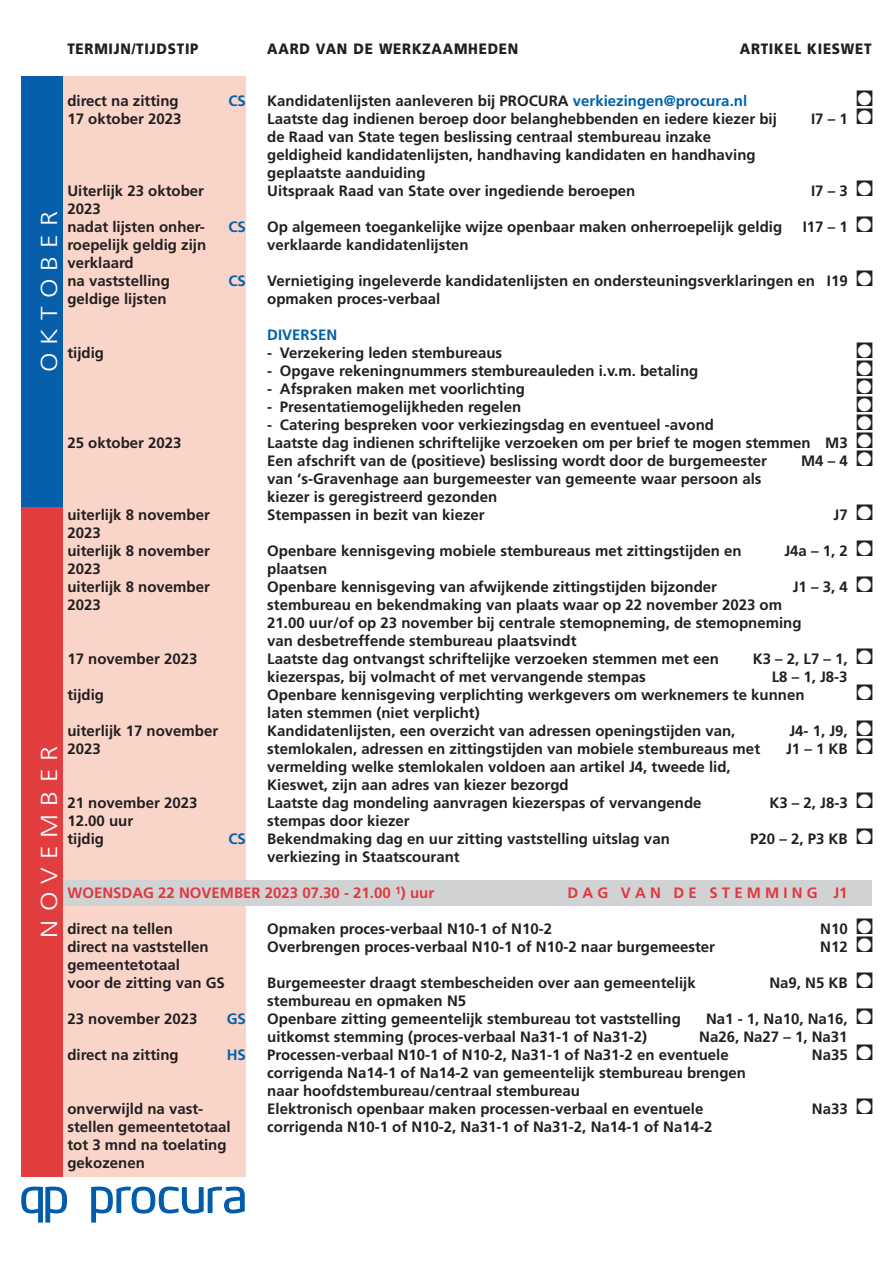
<style>
.page{position:relative;width:893px;height:1263px;background:#fff}
.page>*{position:absolute;margin:0;border:0;box-sizing:border-box;transform-origin:0 0}
.Normaal{font:300 23.1px "Frutiger";letter-spacing:.3em;color:#fff;scale:1.17 1}
.t1{font:700 15px "Frutiger";color:#231f20}
.t2{font:700 15px "Frutiger";color:#e1373d}
.Normaal-2{font:900 15px "Frutiger";letter-spacing:.055em;color:#231f20;scale:.9 1}
.t3{font:700 15px "Frutiger";color:#0161aa}
.s1{color:#0161aa}
.s2{color:#fff}
</style>
<div class="page">
<div style="left:63px;top:77px;width:182px;height:1100px;background:#f9d4c8"></div>
<div style="left:21px;top:77px;width:42px;height:430px;background:#075fac"></div>
<div style="left:60px;top:880px;width:812px;height:26px;background:#d1d2d4"></div>
<div style="left:21px;top:507px;width:42px;height:670px;background:#e23e40"></div>
<svg style="left:21px;top:1186px;width:46px;height:36px"></svg>
<svg style="left:91px;top:1186px;width:154px;height:36px"></svg>
<p class="Normaal-2" style="left:67px;top:40px;width:147px">TERMIJN/TIJDSTIP</p>
<p class="Normaal-2" style="left:267px;top:40px;width:281px">AARD VAN DE WERKZAAMHEDEN</p>
<p class="Normaal-2" style="left:740px;top:40px;width:148px">ARTIKEL KIESWET</p>
<p class="Normaal" style="left:36px;top:372px;width:139px;rotate:-90deg">OKTOBER</p>
<p class="Normaal" style="left:36px;top:937px;width:165px;rotate:-90deg">NOVEMBER</p>
<p class="t1" style="left:67px;top:92px;width:113px">direct na zitting</p>
<p class="t3" style="left:228px;top:92px;width:19px">CS</p>
<p class="t1" style="left:267px;top:92px;width:481px">Kandidatenlijsten aanleveren bij PROCURA <span class="s1">verkiezingen@procura.nl</span></p>
<p class="t1" style="left:67px;top:110px;width:116px">17 oktober 2023</p>
<p class="t1" style="left:267px;top:110px;width:511px">Laatste dag indienen beroep door belanghebbenden en iedere kiezer bij</p>
<p class="t1" style="left:811px;top:110px;width:64px">I 7 – 1 ■<span class="s2">●</span></p>
<p class="t1" style="left:267px;top:128px;width:446px">de Raad van State tegen beslissing centraal stembureau inzake</p>
<p class="t1" style="left:267px;top:146px;width:490px">geldigheid kandidatenlijsten, handhaving kandidaten en handhaving</p>
<p class="t1" style="left:267px;top:164px;width:160px">geplaatste aanduiding</p>
<p class="t1" style="left:67px;top:182px;width:138px">Uiterlijk 23 oktober</p>
<p class="t1" style="left:267px;top:182px;width:370px">Uitspraak Raad van State over ingediende beroepen</p>
<p class="t1" style="left:811px;top:182px;width:64px">I 7 – 3 ■<span class="s2">●</span></p>
<p class="t1" style="left:67px;top:200px;width:35px">2023</p>
<p class="t1" style="left:67px;top:218px;width:139px">nadat lijsten onher-</p>
<p class="t3" style="left:228px;top:218px;width:19px">CS</p>
<p class="t1" style="left:267px;top:218px;width:516px">Op algemeen toegankelijke wijze openbaar maken onherroepelijk geldig</p>
<p class="t1" style="left:803px;top:218px;width:72px">I17 – 1 ■<span class="s2">●</span></p>
<p class="t1" style="left:67px;top:236px;width:140px">roepelijk geldig zijn</p>
<p class="t1" style="left:267px;top:236px;width:203px">verklaarde kandidatenlijsten</p>
<p class="t1" style="left:67px;top:254px;width:68px">verklaard</p>
<p class="t1" style="left:67px;top:272px;width:104px">na vaststelling</p>
<p class="t3" style="left:228px;top:272px;width:19px">CS</p>
<p class="t1" style="left:267px;top:272px;width:607px">Vernietiging ingeleverde kandidatenlijsten en ondersteuningsverklaringen en I19 ■<span class="s2">●</span></p>
<p class="t1" style="left:67px;top:290px;width:101px">geldige lijsten</p>
<p class="t1" style="left:267px;top:290px;width:175px">opmaken proces-verbaal</p>
<p class="t3" style="left:267px;top:326px;width:72px">DIVERSEN</p>
<p class="t1" style="left:67px;top:344px;width:38px">tijdig</p>
<p class="t1" style="left:267px;top:344px;width:237px">- Verzekering leden stembureaus</p>
<p class="t1" style="left:267px;top:362px;width:433px">- Opgave rekeningnummers stembureauleden i.v.m. betaling</p>
<p class="t1" style="left:267px;top:380px;width:259px">- Afspraken maken met voorlichting</p>
<p class="t1" style="left:267px;top:398px;width:255px">- Presentatiemogelijkheden regelen</p>
<p class="t1" style="left:267px;top:416px;width:448px">- Catering bespreken voor verkiezingsdag en eventueel -avond</p>
<p class="t1" style="left:67px;top:434px;width:116px">25 oktober 2023</p>
<p class="t1" style="left:267px;top:434px;width:607px">Laatste dag indienen schriftelijke verzoeken om per brief te mogen stemmen M3 ■<span class="s2">●</span></p>
<p class="t1" style="left:267px;top:452px;width:501px">Een afschrift van de (positieve) beslissing wordt door de burgemeester</p>
<p class="t1" style="left:801px;top:452px;width:74px">M 4 – 4 ■<span class="s2">●</span></p>
<p class="t1" style="left:267px;top:470px;width:496px">van ‘s-Gravenhage aan burgemeester van gemeente waar persoon als</p>
<p class="t1" style="left:267px;top:488px;width:232px">kiezer is geregistreerd gezonden</p>
<p class="t1" style="left:67px;top:506px;width:144px">uiterlijk 8 november</p>
<p class="t1" style="left:267px;top:506px;width:219px">Stempassen in bezit van kiezer</p>
<p class="t1" style="left:834px;top:506px;width:41px">J 7 ■<span class="s2">●</span></p>
<p class="t1" style="left:67px;top:524px;width:35px">2023</p>
<p class="t1" style="left:67px;top:542px;width:144px">uiterlijk 8 november</p>
<p class="t1" style="left:267px;top:542px;width:476px">Openbare kennisgeving mobiele stembureaus met zittingstijden en</p>
<p class="t1" style="left:784px;top:542px;width:90px">J4a – 1, 2 ■<span class="s2">●</span></p>
<p class="t1" style="left:67px;top:560px;width:35px">2023</p>
<p class="t1" style="left:267px;top:560px;width:62px">plaatsen</p>
<p class="t1" style="left:67px;top:578px;width:144px">uiterlijk 8 november</p>
<p class="t1" style="left:267px;top:578px;width:451px">Openbare kennisgeving van afwijkende zittingstijden bijzonder</p>
<p class="t1" style="left:793px;top:578px;width:82px">J1 – 3, 4 ■<span class="s2">●</span></p>
<p class="t1" style="left:67px;top:596px;width:35px">2023</p>
<p class="t1" style="left:267px;top:596px;width:516px">stembureau en bekendmaking van plaats waar op 22 november 2023 om</p>
<p class="t1" style="left:267px;top:614px;width:536px">21.00 uur/of op 23 november bij centrale stemopneming, de stemopneming</p>
<p class="t1" style="left:267px;top:632px;width:311px">van desbetreffende stembureau plaatsvindt</p>
<p class="t1" style="left:67px;top:650px;width:132px">17 november 2023</p>
<p class="t1" style="left:267px;top:650px;width:453px">Laatste dag ontvangst schriftelijke verzoeken stemmen met een</p>
<p class="t1" style="left:753px;top:650px;width:122px">K3 – 2, L7 – 1, ■<span class="s2">●</span></p>
<p class="t1" style="left:267px;top:668px;width:380px">kiezerspas, bij volmacht of met vervangende stempas</p>
<p class="t1" style="left:772px;top:668px;width:77px">L8 – 1, J8-3</p>
<p class="t1" style="left:67px;top:686px;width:38px">tijdig</p>
<p class="t1" style="left:267px;top:686px;width:539px">Openbare kennisgeving verplichting werkgevers om werknemers te kunnen</p>
<p class="t1" style="left:267px;top:704px;width:214px">laten stemmen (niet verplicht)</p>
<p class="t1" style="left:67px;top:722px;width:152px">uiterlijk 17 november</p>
<p class="t1" style="left:267px;top:722px;width:470px">Kandidatenlijsten, een overzicht van adressen openingstijden van,</p>
<p class="t1" style="left:789px;top:722px;width:85px">J4- 1, J9, ■<span class="s2">●</span></p>
<p class="t1" style="left:67px;top:740px;width:35px">2023</p>
<p class="t1" style="left:267px;top:740px;width:494px">stemlokalen, adressen en zittingstijden van mobiele stembureaus met</p>
<p class="t1" style="left:786px;top:740px;width:89px">J1 – 1 KB ■<span class="s2">●</span></p>
<p class="t1" style="left:267px;top:758px;width:465px">vermelding welke stemlokalen voldoen aan artikel J4, tweede lid,</p>
<p class="t1" style="left:267px;top:776px;width:303px">Kieswet, zijn aan adres van kiezer bezorgd</p>
<p class="t1" style="left:67px;top:794px;width:132px">21 november 2023</p>
<p class="t1" style="left:267px;top:794px;width:436px">Laatste dag mondeling aanvragen kiezerspas of vervangende</p>
<p class="t1" style="left:769px;top:794px;width:105px">K3 – 2, J8-3 ■<span class="s2">●</span></p>
<p class="t1" style="left:67px;top:812px;width:67px">12.00 uur</p>
<p class="t1" style="left:267px;top:812px;width:144px">stempas door kiezer</p>
<p class="t1" style="left:67px;top:830px;width:38px">tijdig</p>
<p class="t3" style="left:228px;top:830px;width:19px">CS</p>
<p class="t1" style="left:267px;top:830px;width:404px">Bekendmaking dag en uur zitting vaststelling uitslag van</p>
<p class="t1" style="left:750px;top:830px;width:125px">P20 – 2, P3 KB ■<span class="s2">●</span></p>
<p class="t1" style="left:267px;top:848px;width:194px">verkiezing in Staatscourant</p>
<p class="t2" style="left:67px;top:884px;width:368px">WOENSDAG 22 NOVEMBER 2023 07.30 - 21.00 <sup>1</sup>) uur</p>
<p class="t2" style="left:568px;top:884px;width:282px">D A G V A N D E S T E M M I N G J1</p>
<p class="t1" style="left:67px;top:920px;width:107px">direct na tellen</p>
<p class="t1" style="left:267px;top:920px;width:286px">Opmaken proces-verbaal N10-1 of N10-2</p>
<p class="t1" style="left:820px;top:920px;width:54px">N10 ■<span class="s2">●</span></p>
<p class="t1" style="left:67px;top:938px;width:143px">direct na vaststellen</p>
<p class="t1" style="left:267px;top:938px;width:449px">Overbrengen proces-verbaal N10-1 of N10-2 naar burgemeester</p>
<p class="t1" style="left:820px;top:938px;width:54px">N12 ■<span class="s2">●</span></p>
<p class="t1" style="left:67px;top:956px;width:114px">gemeentetotaal</p>
<p class="t1" style="left:67px;top:974px;width:159px">voor de zitting van GS</p>
<p class="t1" style="left:267px;top:974px;width:430px">Burgemeester draagt stembescheiden over aan gemeentelijk</p>
<p class="t1" style="left:769px;top:974px;width:105px">Na9, N5 KB ■<span class="s2">●</span></p>
<p class="t1" style="left:267px;top:992px;width:200px">stembureau en opmaken N5</p>
<p class="t1" style="left:67px;top:1010px;width:132px">23 november 2023</p>
<p class="t3" style="left:227px;top:1010px;width:21px">GS</p>
<p class="t1" style="left:267px;top:1010px;width:415px">Openbare zitting gemeentelijk stembureau tot vaststelling</p>
<p class="t1" style="left:706px;top:1010px;width:169px">Na1 - 1, Na10, Na16, ■<span class="s2">●</span></p>
<p class="t1" style="left:267px;top:1028px;width:381px">uitkomst stemming (proces-verbaal Na31-1 of Na31-2)</p>
<p class="t1" style="left:699px;top:1028px;width:150px">Na26, Na27 – 1, Na31</p>
<p class="t1" style="left:67px;top:1046px;width:113px">direct na zitting</p>
<p class="t3" style="left:227px;top:1046px;width:21px">HS</p>
<p class="t1" style="left:267px;top:1046px;width:463px">Processen-verbaal N10-1 of N10-2, Na31-1 of Na31-2 en eventuele</p>
<p class="t1" style="left:812px;top:1046px;width:63px">Na35 ■<span class="s2">●</span></p>
<p class="t1" style="left:267px;top:1064px;width:480px">corrigenda Na14-1 of Na14-2 van gemeentelijk stembureau brengen</p>
<p class="t1" style="left:267px;top:1082px;width:314px">naar hoofdstembureau/centraal stembureau</p>
<p class="t1" style="left:67px;top:1100px;width:137px">onverwijld na vast-</p>
<p class="t1" style="left:267px;top:1100px;width:438px">Elektronisch openbaar maken processen-verbaal en eventuele</p>
<p class="t1" style="left:812px;top:1100px;width:63px">Na33 ■<span class="s2">●</span></p>
<p class="t1" style="left:67px;top:1118px;width:165px">stellen gemeentetotaal</p>
<p class="t1" style="left:267px;top:1118px;width:447px">corrigenda N10-1 of N10-2, Na31-1 of Na31-2, Na14-1 of Na14-2</p>
<p class="t1" style="left:67px;top:1136px;width:161px">tot 3 mnd na toelating</p>
<p class="t1" style="left:67px;top:1154px;width:79px">gekozenen</p>
</div>
